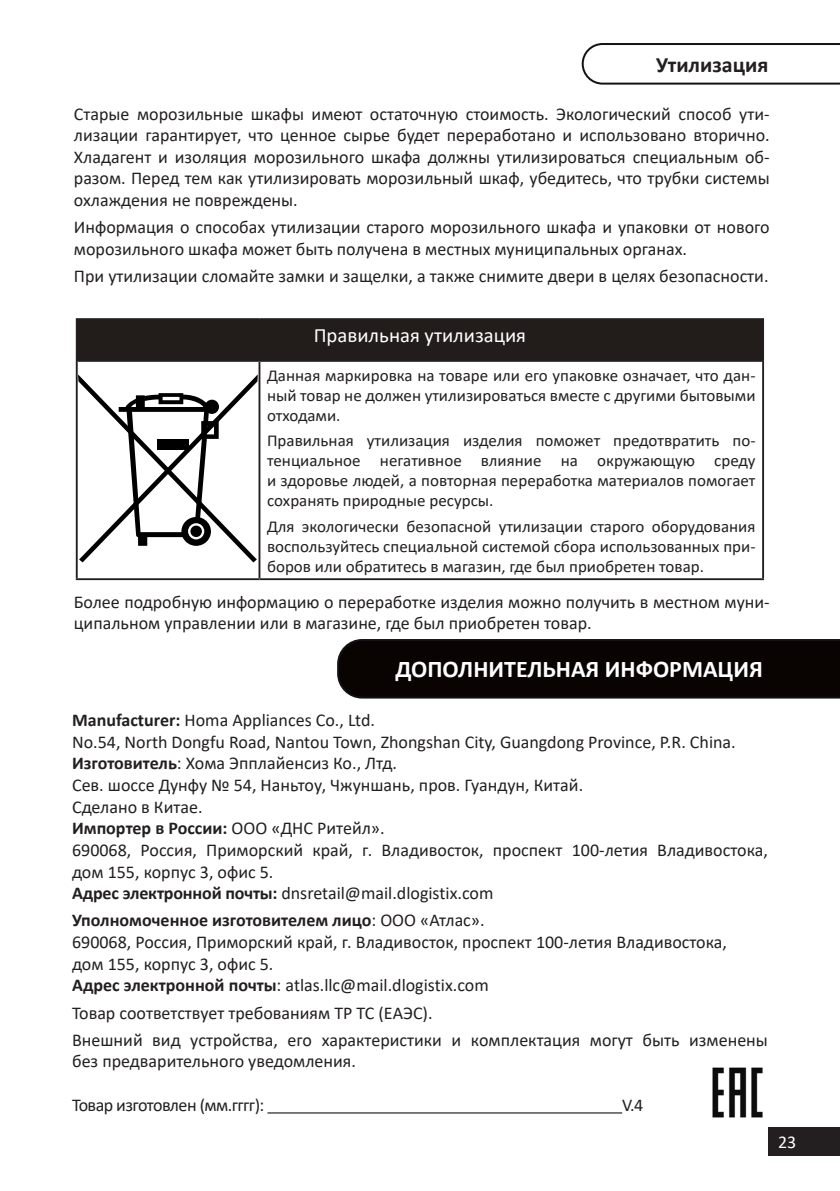
<style>
.page{position:relative;width:840px;height:1191px;background:#fff}
.page>*{position:absolute;margin:0;border:0;box-sizing:border-box;transform-origin:0 0}
.Заголовок_раздела{font:700 24px "Calibri";color:#fff}
.Подзаголовок{font:700 22px "Calibri";color:#231f20}
.t1{font:20.4px "Calibri";color:#fff}
.t2{font:18px/21.6px "Calibri";color:#231f20}
.t3{font:700 18px "Calibri";color:#231f20}
.t4{font:18px "Calibri";letter-spacing:-.03em;color:#231f20}
.t5{font:18px "Calibri";color:#fff}
.t6{font:16.6px/20px "Calibri";color:#231f20;text-align:justify}
.s1{font-weight:700}
.s2{font-weight:400}
</style>
<div class="page">
<div style="left:767px;top:1126px;width:72px;height:29px;background:#231f20"></div>
<div style="left:337px;top:639px;width:502px;height:59px;background:#090302"></div>
<div style="left:77px;top:319px;width:685px;height:42px;background:#221d1a"></div>
<hr style="left:76px;top:318px;width:183px;height:2px;background:#231f20">
<hr style="left:259px;top:318px;width:504px;height:2px;background:#231f20">
<hr style="left:78px;top:360px;width:181px;height:2px;background:#231f20">
<hr style="left:259px;top:360px;width:502px;height:2px;background:#231f20">
<hr style="left:76px;top:578px;width:183px;height:2px;background:#231f20">
<hr style="left:259px;top:578px;width:504px;height:2px;background:#231f20">
<hr style="left:76px;top:320px;width:2px;height:41px;background:#231f20">
<hr style="left:761px;top:320px;width:2px;height:41px;background:#231f20">
<hr style="left:76px;top:361px;width:2px;height:217px;background:#231f20">
<hr style="left:258px;top:362px;width:2px;height:216px;background:#231f20">
<hr style="left:761px;top:361px;width:2px;height:217px;background:#231f20">
<svg style="left:78px;top:374px;width:180px;height:188px"></svg>
<div style="left:157px;top:439px;width:32px;height:10px;background:#000001"></div>
<div style="left:190px;top:525px;width:12px;height:12px;background:#000001;border-radius:50%"></div>
<img style="left:712px;top:1067px;width:51px;height:51px">
<svg style="left:581px;top:43px;width:258px;height:42px"></svg>
<hr style="left:267px;top:1112px;width:355px;height:1px;background:#231f20">
<p class="Подзаголовок" style="left:655px;top:49px;width:114px">Утилизация</p>
<p class="t2" style="left:74px;top:102px;width:697px;text-align:justify">Старые морозильные шкафы имеют остаточную стоимость. Экологический способ ути&shy;лизации гарантирует, что ценное сырье будет переработано и использовано вторично.<br>Хладагент и изоляция морозильного шкафа должны утилизироваться специальным об&shy;разом. Перед тем как утилизировать морозильный шкаф, убедитесь, что трубки системы охлаждения не повреждены.</p>
<p class="t2" style="left:74px;top:216px;width:697px">Информация о способах утилизации старого морозильного шкафа и упаковки от нового морозильного шкафа может быть получена в местных муниципальных органах.</p>
<p class="t2" style="left:74px;top:265px;width:695px">При утилизации сломайте замки и защелки, а также снимите двери в целях безопасности.</p>
<p class="t1" style="left:313px;top:321px;width:214px">Правильная утилизация</p>
<p class="t6" style="left:267px;top:365px;width:490px">Данная маркировка на товаре или его упаковке означает, что дан&shy;ный товар не должен утилизироваться вместе с другими бытовыми отходами.</p>
<p class="t6" style="left:267px;top:430px;width:490px">Правильная утилизация изделия поможет предотвратить по&shy;тенциальное негативное влияние на окружающую среду и здоровье людей, а повторная переработка материалов помогает сохранять природные ресурсы.</p>
<p class="t6" style="left:267px;top:516px;width:489px">Для экологически безопасной утилизации старого оборудования воспользуйтесь специальной системой сбора использованных при&shy;боров или обратитесь в магазин, где был приобретен товар.</p>
<p class="t2" style="left:74px;top:590px;width:697px">Более подробную информацию о переработке изделия можно получить в местном муни&shy;ципальном управлении или в магазине, где был приобретен товар.</p>
<p class="Заголовок_раздела" style="left:395px;top:652px;width:368px">ДОПОЛНИТЕЛЬНАЯ ИНФОРМАЦИЯ</p>
<p class="t2" style="left:72px;top:709px;width:304px"><span class="s1">Manufacturer:</span> Homa Appliances Co., Ltd.</p>
<p class="t2" style="left:72px;top:730px;width:664px">No.54, North Dongfu Road, Nantou Town, Zhongshan City, Guangdong Province, P.R. China.</p>
<p class="t2" style="left:72px;top:752px;width:512px"><span class="s1">Изготовитель</span>: Хома Эпплайенсиз Ко., Лтд.<br>Сев. шоссе Дунфу № 54, Наньтоу, Чжуншань, пров. Гуандун, Китай.<br>Сделано в Китае.</p>
<p class="t3" style="left:72px;top:815px;width:314px">Импортер в России: <span class="s2">ООО «ДНС Ритейл».</span></p>
<p class="t2" style="left:72px;top:838px;width:697px">690068, Россия, Приморский край, г. Владивосток, проспект 100-летия Владивостока, дом 155, корпус 3, офис 5.</p>
<p class="t2" style="left:72px;top:882px;width:422px"><span class="s1">Адрес электронной почты:</span> dnsretail@mail.dlogistix.com</p>
<p class="t2" style="left:72px;top:909px;width:656px"><span class="s1">Уполномоченное изготовителем лицо</span>: ООО «Атлас».<br>690068, Россия, Приморский край, г. Владивосток, проспект 100-летия Владивостока, дом 155, корпус 3, офис 5.</p>
<p class="t2" style="left:72px;top:974px;width:418px"><span class="s1">Адрес электронной почты</span>: atlas.llc@mail.dlogistix.com</p>
<p class="t2" style="left:72px;top:1001px;width:362px">Товар соответствует требованиям ТР ТС (ЕАЭС).</p>
<p class="t2" style="left:72px;top:1028px;width:697px">Внешний вид устройства, его характеристики и комплектация могут быть изменены без предварительного уведомления.</p>
<p class="t4" style="left:72px;top:1092px;width:194px">Товар изготовлен (мм.гггг):</p>
<p class="t2" style="left:622px;top:1093px;width:22px">V.4</p>
<p class="t5" style="left:777px;top:1129px;width:20px">23</p>
</div>
